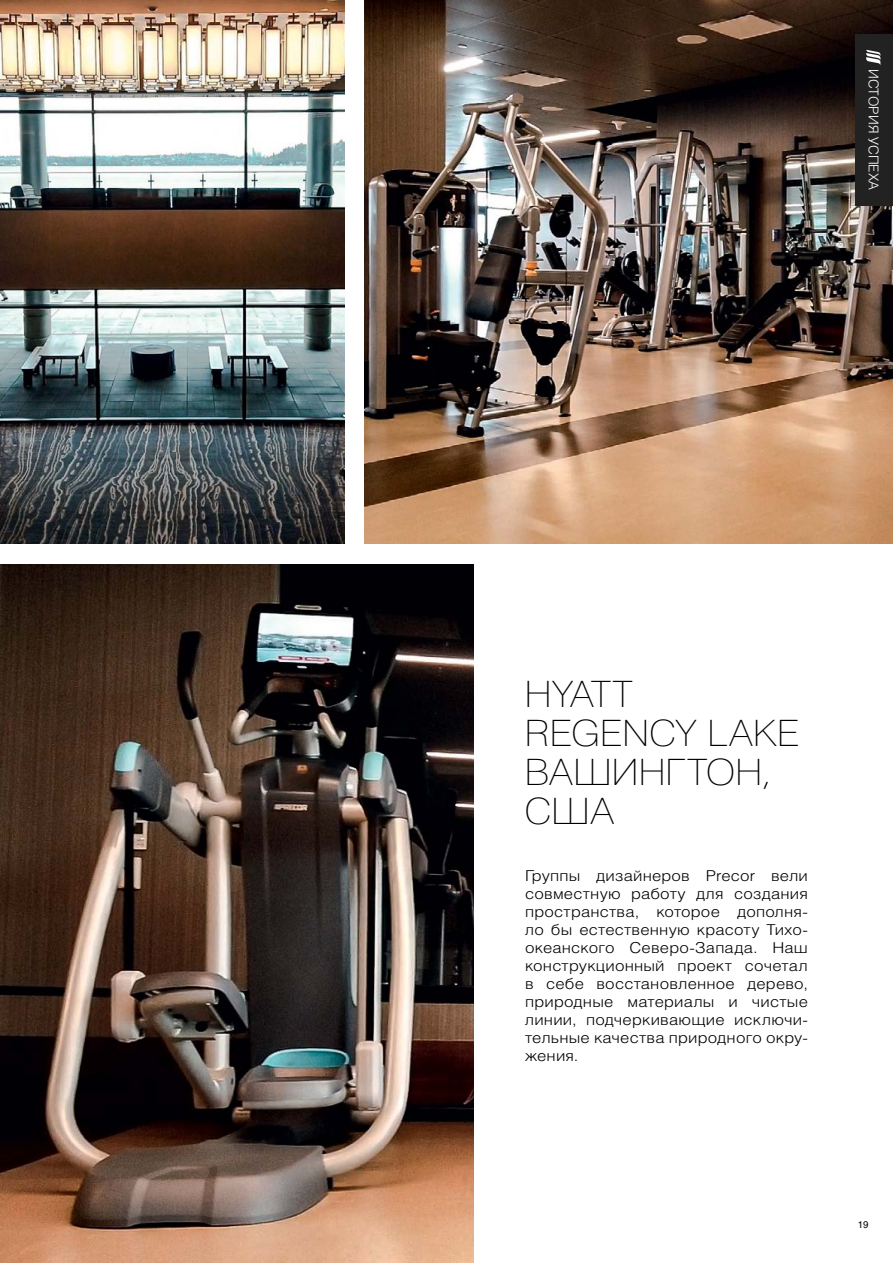
<style>
.page{position:relative;width:893px;height:1263px;background:#fff}
.page>*{position:absolute;margin:0;border:0;box-sizing:border-box;transform-origin:0 0}
.t1{font:36px/39px "Helios Thin C";letter-spacing:-.005em;color:#000;scale:1.1 1}
.t2{font:15px/18px "Helios Light C";letter-spacing:.01em;color:#000;text-align:justify;scale:1.1 1}
.t3{font:13.5px "Helios Light C";color:#fff}
.t4{font:9.6px "Helios C";color:#000}
</style>
<div class="page">
<img style="left:364px;top:0;width:529px;height:544px">
<img style="left:0;top:0;width:344px;height:544px">
<img style="left:0;top:564px;width:473px;height:699px">
<div style="left:856px;top:34px;width:37px;height:172px;background:#222"></div>
<svg style="left:866px;top:50px;width:14px;height:15px"></svg>
<p class="t3" style="left:882px;top:69px;width:122px;rotate:90deg">ИСТОРИЯ УСПЕХА</p>
<h1 class="t1" style="left:525px;top:675px;width:251px">HYATT<br>REGENCY LAKE<br>ВАШИНГТОН,<br>США</h1>
<p class="t2" style="left:525px;top:867px;width:259px">Группы дизайнеров Precor вели совместную работу для создания пространства, которое дополня&shy;ло бы естественную красоту Тихо&shy;океанского Северо-Запада. Наш конструкционный проект сочетал в себе восстановленное дерево, природные материалы и чистые линии, подчеркивающие исключи&shy;тельные качества природного окру&shy;жения.</p>
<p class="t4" style="left:858px;top:1218px;width:12px">19</p>
</div>
